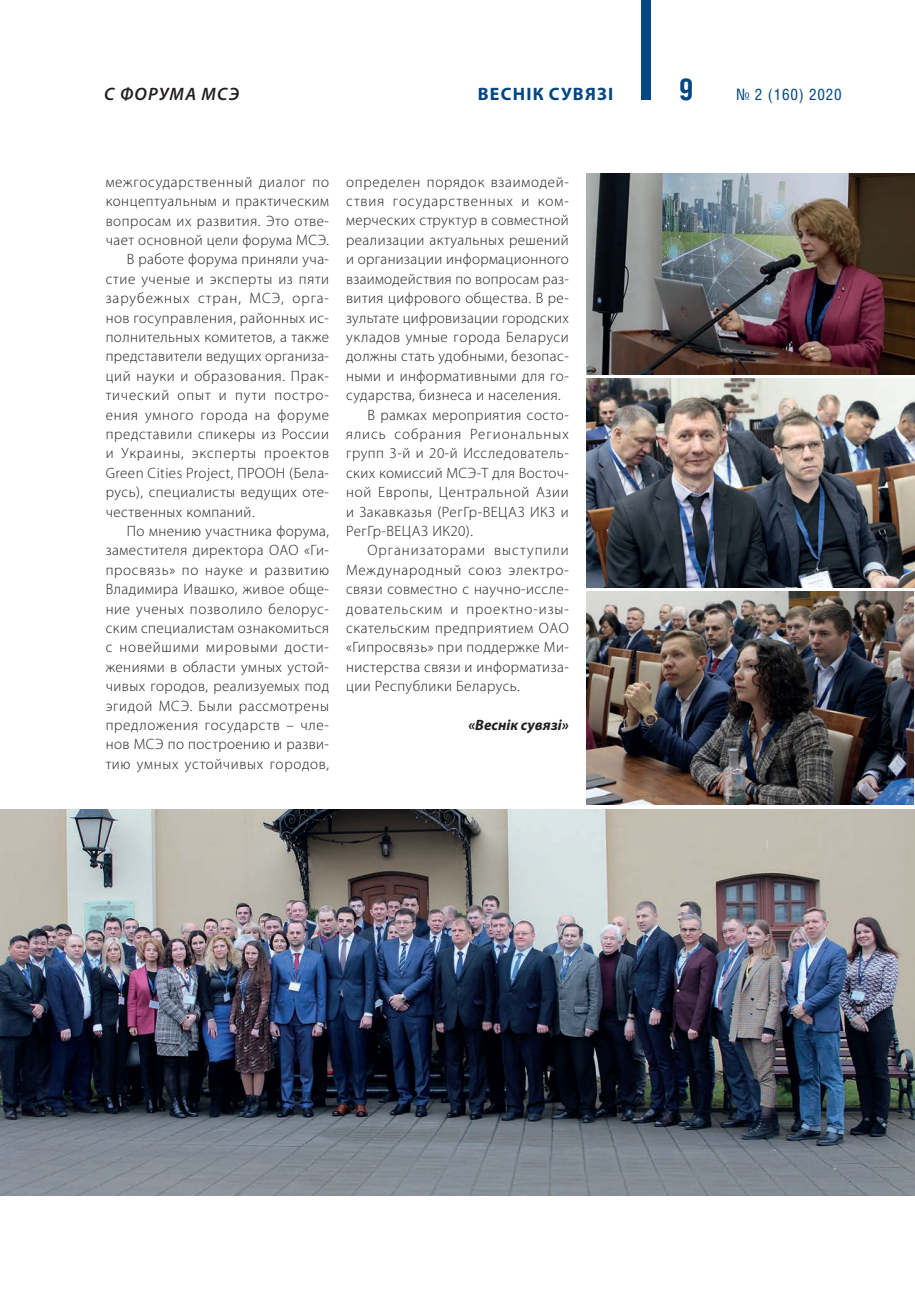
<style>
.page{position:relative;width:915px;height:1306px;background:#fff}
.page>*{position:absolute;margin:0;border:0;box-sizing:border-box;transform-origin:0 0}
.t1{font:700 30px "Helios Cond C";color:#004684}
.t2{font:700 18px "Myriad Pro";letter-spacing:.07em;color:#004684}
.t3{font:italic 600 18px "Myriad Pro";letter-spacing:.07em;color:#231f20}
.t4{font:15.75px "Helios Cond C";letter-spacing:.05em;color:#004684}
._000_Text_OSNOV{font:300 15px/19.4px "Myriad Pro";letter-spacing:.03em;color:#231f20;text-align:justify}
._000_Text_OSNOV-2{font:italic 700 15px "Myriad Pro";color:#231f20}
</style>
<div class="page">
<div style="left:641px;top:0;width:10px;height:100px;background:#004684"></div>
<img style="left:586px;top:378px;width:328px;height:209px">
<img style="left:586px;top:591px;width:327px;height:213px">
<img style="left:0;top:809px;width:914px;height:386px">
<img style="left:586px;top:173px;width:328px;height:201px">
<p class="t3" style="left:104px;top:82px;width:136px">С ФОРУМА МСЭ</p>
<p class="t2" style="left:477px;top:82px;width:137px">ВЕСНIК СУВЯЗI</p>
<p class="t1" style="left:678px;top:71px;width:16px">9</p>
<p class="t4" style="left:736px;top:84px;width:107px">№ 2 (160) 2020</p>
<p class="_000_Text_OSNOV" style="left:106px;top:172px;width:225px">межгосударственный диалог по концептуальным и практическим вопросам их развития. Это отве&shy;чает основной цели форума МСЭ.</p>
<p class="_000_Text_OSNOV" style="left:106px;top:250px;width:225px;text-indent:21px">В работе форума приняли уча&shy;стие ученые и эксперты из пяти зарубежных стран, МСЭ, орга&shy;нов госуправления, районных ис&shy;полнительных комитетов, а также представители ведущих организа&shy;ций науки и образования. Прак&shy;тический опыт и пути постро&shy;ения умного города на форуме представили спикеры из России и Украины, эксперты проектов Green Cities Project, ПРООН (Бела&shy;русь), специалисты ведущих оте&shy;чественных компаний.</p>
<p class="_000_Text_OSNOV" style="left:106px;top:521px;width:225px;text-indent:21px">По мнению участника форума, заместителя директора ОАО «Ги&shy;просвязь» по науке и развитию Владимира Ивашко, живое обще&shy;ние ученых позволило белорус&shy;ским специалистам ознакомиться с новейшими мировыми дости&shy;жениями в области умных устой&shy;чивых городов, реализуемых под эгидой МСЭ. Были рассмотрены предложения государств – чле&shy;нов МСЭ по построению и разви&shy;тию умных устойчивых городов,</p>
<p class="_000_Text_OSNOV" style="left:346px;top:172px;width:224px">определен порядок взаимодей&shy;ствия государственных и ком&shy;мерческих структур в совместной реализации актуальных решений и организации информационного взаимодействия по вопросам раз&shy;вития цифрового общества. В ре&shy;зультате цифровизации городских укладов умные города Беларуси должны стать удобными, безопас&shy;ными и информативными для го&shy;сударства, бизнеса и населения.</p>
<p class="_000_Text_OSNOV" style="left:346px;top:405px;width:224px;text-indent:21px">В рамках мероприятия состо&shy;ялись собрания Региональных групп 3-й и 20-й Исследователь&shy;ских комиссий МСЭ-Т для Восточ&shy;ной Европы, Центральной Азии и Закавказья (РегГр-ВЕЦАЗ ИК3 и РегГр-ВЕЦАЗ ИК20).</p>
<p class="_000_Text_OSNOV" style="left:346px;top:541px;width:224px;text-indent:21px">Организаторами выступили Международный союз электро&shy;связи совместно с научно-иссле&shy;довательским и проектно-изы&shy;скательским предприятием ОАО «Гипросвязь» при поддержке Ми&shy;нистерства связи и информатиза&shy;ции Республики Беларусь.</p>
<p class="_000_Text_OSNOV-2" style="left:468px;top:715px;width:102px">«Веснiк сувязi»</p>
</div>
